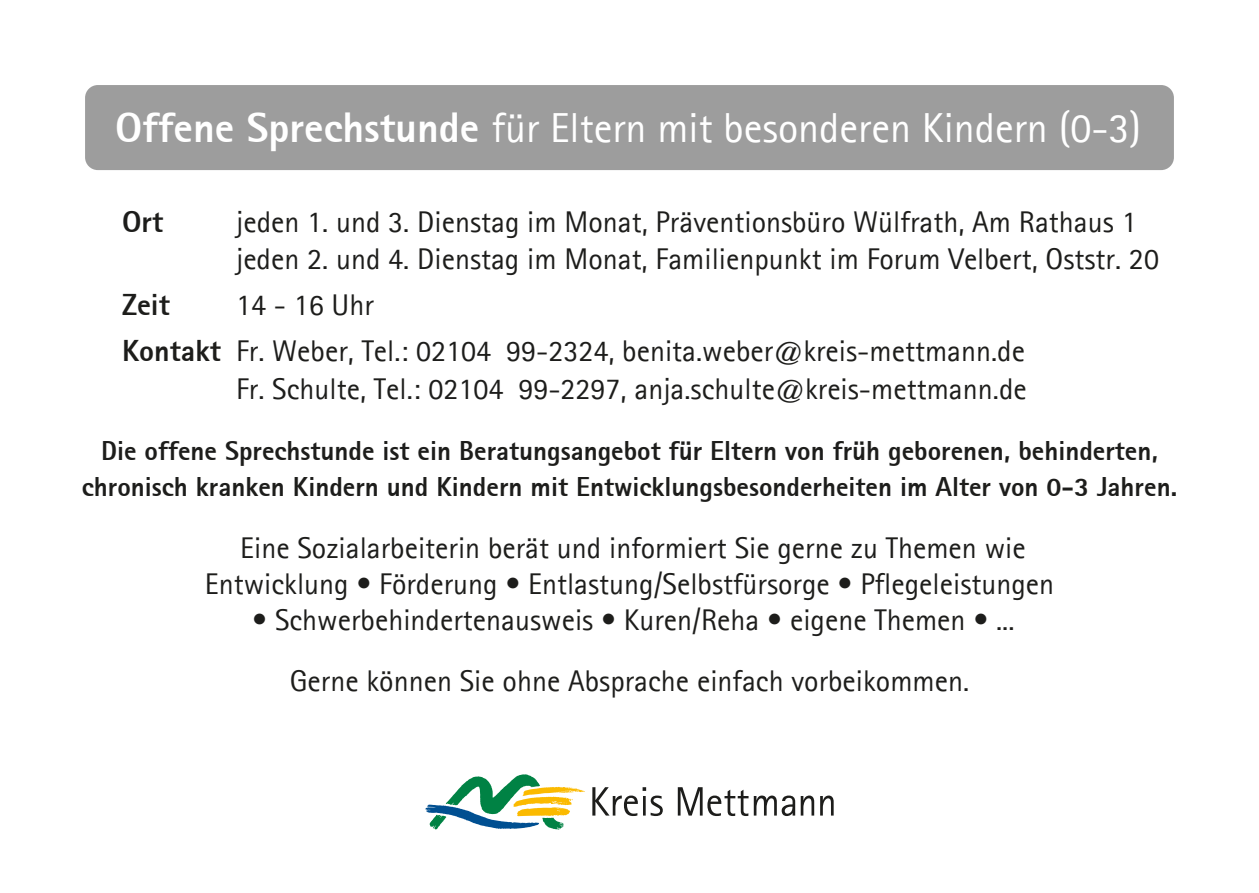
<style>
.page{position:relative;width:1259px;height:893px;background:#fff}
.page>*{position:absolute;margin:0;border:0;box-sizing:border-box;transform-origin:0 0}
.t1{font:42px "Agfa Rotis Sans Serif";color:#fff}
.t2{font:30px/37.5px "Agfa Rotis Sans Serif";color:#1d1d1b}
.t3{font:800 30px "Agfa Rotis Sans Serif";color:#1d1d1b}
.t4{font:800 27px/36px "Agfa Rotis Sans Serif";color:#1d1d1b;text-align:center}
.s1{font-weight:800}
</style>
<div class="page">
<div style="left:85px;top:85px;width:1089px;height:85px;background:#9d9d9d;border-radius:13px"></div>
<svg style="left:425px;top:774px;width:160px;height:56px"></svg>
<svg style="left:592px;top:787px;width:71px;height:29px"></svg>
<svg style="left:678px;top:787px;width:70px;height:29px"></svg>
<svg style="left:754px;top:795px;width:60px;height:21px"></svg>
<svg style="left:820px;top:795px;width:13px;height:21px"></svg>
<h1 class="t1" style="left:115px;top:103px;width:1027px"><span class="s1">Offene Sprechstunde</span> für Eltern mit besonderen Kindern (0-3)</h1>
<p class="t3" style="left:122px;top:202px;width:43px">Ort</p>
<p class="t2" style="left:236px;top:202px;width:924px">jeden 1. und 3. Dienstag im Monat, Präventionsbüro Wülfrath, Am Rathaus 1 jeden 2. und 4. Dienstag im Monat, Familienpunkt im Forum Velbert, Oststr. 20</p>
<p class="t3" style="left:122px;top:286px;width:49px">Zeit</p>
<p class="t2" style="left:236px;top:286px;width:139px">14 - 16 Uhr</p>
<p class="t2" style="left:122px;top:332px;width:906px;text-align:right"><span class="s1">Kontakt</span> Fr. Weber, Tel.: 02104 99-2324, benita.weber@kreis-mettmann.de<br>Fr. Schulte, Tel.: 02104 99-2297, anja.schulte@kreis-mettmann.de</p>
<p class="t4" style="left:82px;top:433px;width:1096px">Die offene Sprechstunde ist ein Beratungsangebot für Eltern von früh geborenen, behinderten, chronisch kranken Kindern und Kindern mit Entwicklungsbesonderheiten im Alter von 0-3 Jahren.</p>
<p class="t2" style="left:205px;top:529px;width:851px;line-height:36px;text-align:center">Eine Sozialarbeiterin berät und informiert Sie gerne zu Themen wie<br>Entwicklung • Förderung • Entlastung/Selbstfürsorge • Pflegeleistungen</p>
<p class="t2" style="left:252px;top:600px;width:763px">• Schwerbehindertenausweis • Kuren/Reha • eigene Themen • ...</p>
<p class="t2" style="left:290px;top:662px;width:681px">Gerne können Sie ohne Absprache einfach vorbeikommen.</p>
</div>
